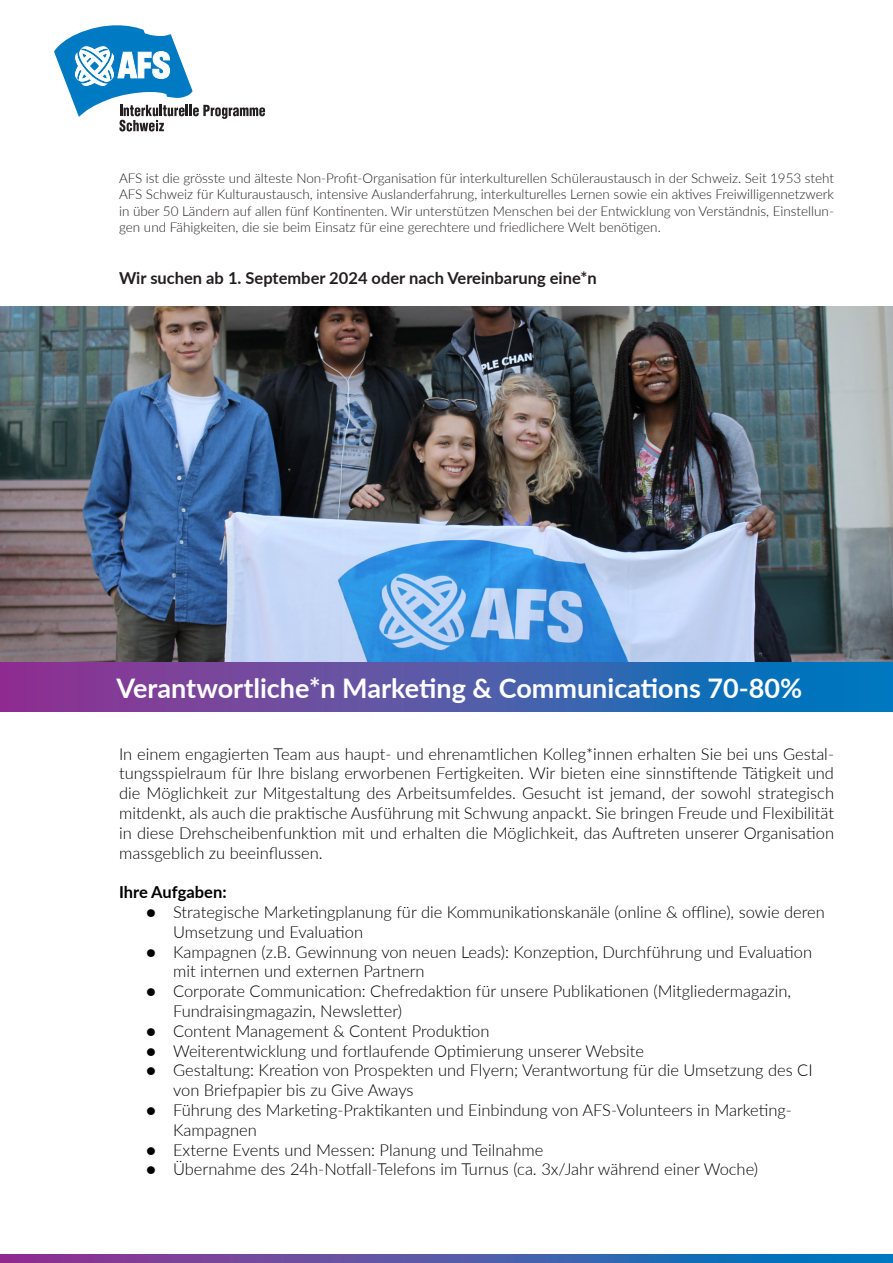
<style>
.page{position:relative;width:893px;height:1263px;background:#fff}
.page>*{position:absolute;margin:0;border:0;box-sizing:border-box;transform-origin:0 0}
.t1{font:700 27px "Lato";color:#fff}
.t2{font:300 16.5px/19.8px "Lato";color:#000}
.t3{font:700 16.5px "Lato";color:#231f20}
.t4{font:700 16.5px "Lato";color:#000}
.t5{font:300 13.5px/16.2px "Lato";color:#231f20;text-align:justify}
</style>
<div class="page">
<svg style="left:54px;top:25px;width:211px;height:106px"></svg>
<img style="left:0;top:306px;width:893px;height:356px">
<div style="left:0;top:662px;width:893px;height:49px;background:linear-gradient(to right,#9e3390,#007dc1)"></div>
<svg style="left:0;top:1254px;width:893px;height:9px;background:#4c58a8"></svg>
<p class="t5" style="left:119px;top:170px;width:717px">AFS ist die grösste und älteste Non-Profit-Organisation für interkulturellen Schüleraustausch in der Schweiz. Seit 1953 steht AFS Schweiz für Kulturaustausch, intensive Auslanderfahrung, interkulturelles Lernen sowie ein aktives Freiwilligennetzwerk in über 50 Ländern auf allen fünf Kontinenten. Wir unterstützen Menschen bei der Entwicklung von Verständnis, Einstellun&shy;gen und Fähigkeiten, die sie beim Einsatz für eine gerechtere und friedlichere Welt benötigen.</p>
<p class="t3" style="left:119px;top:266px;width:479px">Wir suchen ab 1. September 2024 oder nach Vereinbarung eine*n</p>
<p class="t1" style="left:117px;top:668px;width:687px">Verantwortliche*n Marketing &amp; Communications 70-80%</p>
<p class="t2" style="left:119px;top:743px;width:717px;text-align:justify">In einem engagierten Team aus haupt- und ehrenamtlichen Kolleg*innen erhalten Sie bei uns Gestal&shy;tungsspielraum für Ihre bislang erworbenen Fertigkeiten. Wir bieten eine sinnstiftende Tätigkeit und die Möglichkeit zur Mitgestaltung des Arbeitsumfeldes. Gesucht ist jemand, der sowohl strategisch mitdenkt, als auch die praktische Ausführung mit Schwung anpackt. Sie bringen Freude und Flexibilität in diese Drehscheibenfunktion mit und erhalten die Möglichkeit, das Auftreten unserer Organisation massgeblich zu beeinflussen.</p>
<p class="t4" style="left:119px;top:880px;width:109px">Ihre Aufgaben:</p>
<p class="t2" style="left:173px;top:901px;width:653px;text-indent:-27px">● Strategische Marketingplanung für die Kommunikationskanäle (online &amp; offline), sowie deren<br>Umsetzung und Evaluation</p>
<p class="t2" style="left:173px;top:941px;width:640px;text-indent:-27px">● Kampagnen (z.B. Gewinnung von neuen Leads): Konzeption, Durchführung und Evaluation mit internen und externen Partnern</p>
<p class="t2" style="left:173px;top:981px;width:619px;text-indent:-27px">● Corporate Communication: Chefredaktion für unsere Publikationen (Mitgliedermagazin,<br>Fundraisingmagazin, Newsletter)</p>
<p class="t2" style="left:146px;top:1020px;width:345px">● Content Management &amp; Content Produktion</p>
<p class="t2" style="left:146px;top:1040px;width:499px">● Weiterentwicklung und fortlaufende Optimierung unserer Website</p>
<p class="t2" style="left:173px;top:1060px;width:641px;text-indent:-27px">● Gestaltung: Kreation von Prospekten und Flyern; Verantwortung für die Umsetzung des CI von Briefpapier bis zu Give Aways</p>
<p class="t2" style="left:173px;top:1099px;width:620px;text-indent:-27px">● Führung des Marketing-Praktikanten und Einbindung von AFS-Volunteers in Marketing-<br>Kampagnen</p>
<p class="t2" style="left:146px;top:1139px;width:399px">● Externe Events und Messen: Planung und Teilnahme</p>
<p class="t2" style="left:146px;top:1159px;width:614px">● Übernahme des 24h-Notfall-Telefons im Turnus (ca. 3x/Jahr während einer Woche)</p>
</div>
